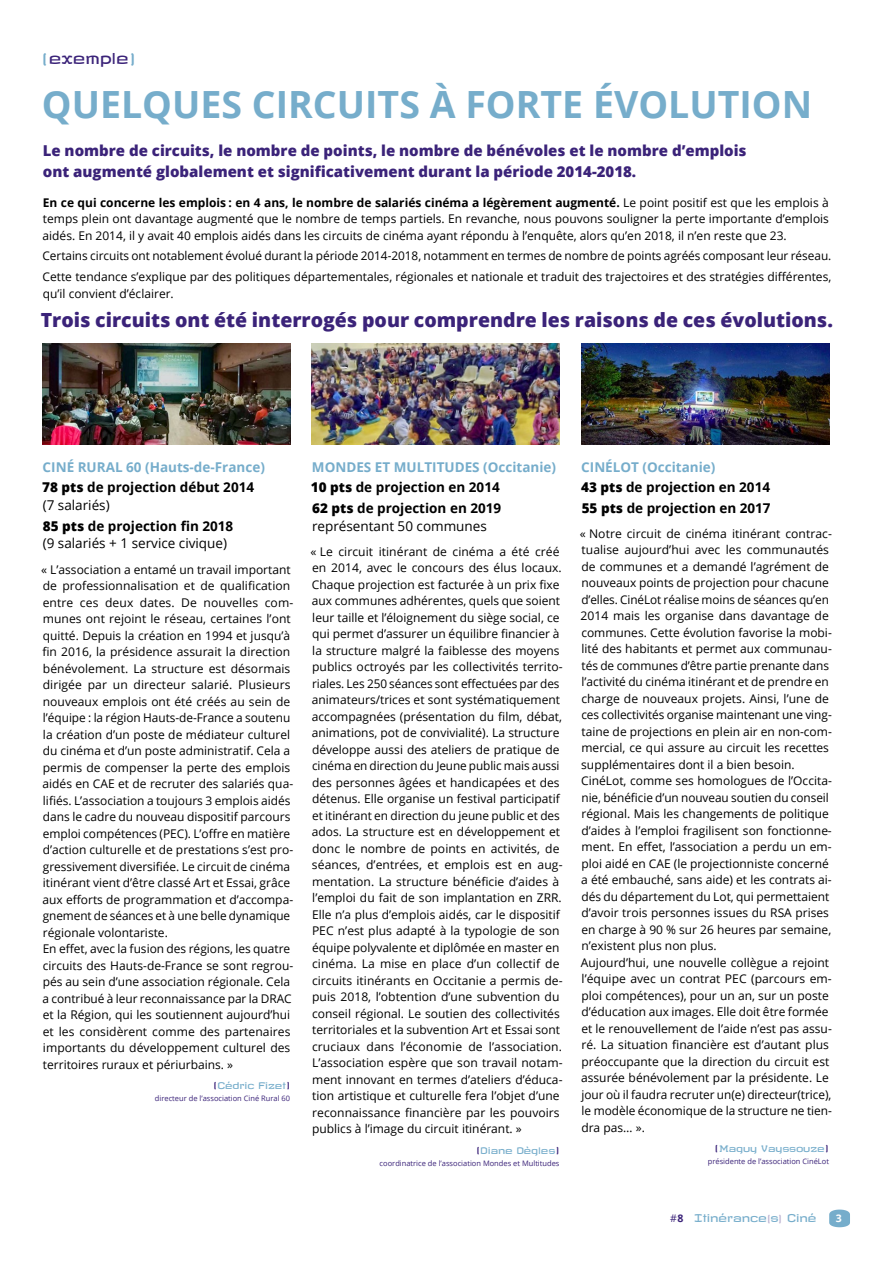
<style>
.page{position:relative;width:893px;height:1263px;background:#fff}
.page>*{position:absolute;margin:0;border:0;box-sizing:border-box;transform-origin:0 0}
.t1{font:700 37.5px "Open Sans";color:#76adcb}
.t2{font:800 19.5px "Open Sans";color:#3b2379}
.t3{font:800 15px/21px "Open Sans";color:#3b2379}
.t4{font:15px "Revalia";color:#3b2379}
.t5{font:700 13.5px/20.1px "Open Sans";color:#000}
.t6{font:700 13.5px/20.1px "Open Sans";color:#76adcb}
.t7{font:13.5px "Open Sans";color:#000}
.t8{font:12px/16.5px "Open Sans";color:#000}
.t9{font:10.5px "Revalia";color:#76adcb}
.t10{font:700 10.5px "Open Sans";color:#fff}
.t11{font:9px "Revalia";color:#76adcb}
.t12{font:7.5px "Open Sans";color:#3b2379}
.s1{color:#76adcb}
.s2{font-weight:700}
.s3{font-weight:800;color:#000}
.s4{color:#000}
.s5{font-weight:400}
.s6{font-weight:800}
.s7{color:#3b2379}
.s8{font-family:"Open Sans";color:#3b2379}
.s9{font-family:"Open Sans";font-weight:700;color:#3b2379}
.s10{color:#bdb3d1}
</style>
<div class="page">
<svg style="left:829px;top:1209px;width:21px;height:18px"></svg>
<img style="left:43px;top:343px;width:248px;height:101px">
<img style="left:312px;top:343px;width:248px;height:101px">
<img style="left:581px;top:343px;width:248px;height:101px">
<p class="t4" style="left:41px;top:48px;width:97px"><span class="s1">(</span>exemple<span class="s1">)</span></p>
<h1 class="t1" style="left:42px;top:78px;width:772px">QUELQUES CIRCUITS À FORTE ÉVOLUTION</h1>
<p class="t3" style="left:43px;top:140px;width:705px">Le nombre de circuits, le nombre de points, le nombre de bénévoles et le nombre d’emplois ont augmenté globalement et significativement durant la période 2014-2018.</p>
<p class="t8" style="left:43px;top:194px;width:788px;text-align:justify"><span class="s2">En ce qui concerne les emplois : en 4 ans, le nombre de salariés cinéma a légèrement augmenté.</span> Le point positif est que les emplois à temps plein ont davantage augmenté que le nombre de temps partiels. En revanche, nous pouvons souligner la perte importante d’emplois aidés. En 2014, il y avait 40 emplois aidés dans les circuits de cinéma ayant répondu à l’enquête, alors qu’en 2018, il n’en reste que 23.</p>
<p class="t8" style="left:43px;top:245px;width:790px;line-height:20.7px">Certains circuits ont notablement évolué durant la période 2014-2018, notamment en termes de nombre de points agréés composant leur réseau.<br>Cette tendance s’explique par des politiques départementales, régionales et nationale et traduit des trajectoires et des stratégies différentes,</p>
<p class="t8" style="left:43px;top:285px;width:133px">qu’il convient d’éclairer.</p>
<h2 class="t2" style="left:41px;top:305px;width:794px">Trois circuits ont été interrogés pour comprendre les raisons de ces évolutions.</h2>
<p class="t6" style="left:42px;top:457px;width:224px">CINÉ RURAL 60 (Hauts-de-France)<br><span class="s3">78 pts</span> <span class="s4">de projection début 2014</span></p>
<p class="t5" style="left:43px;top:495px;width:192px"><span class="s5">(7 salariés)<br></span><span class="s6">85 pts</span> de projection fin 2018</p>
<p class="t7" style="left:43px;top:534px;width:186px">(9 salariés + 1 service civique)</p>
<p class="t8" style="left:41px;top:561px;width:253px">« L’association a entamé un travail important de professionnalisation et de qualification entre ces deux dates. De nouvelles com&shy;munes ont rejoint le réseau, certaines l’ont quitté. Depuis la création en 1994 et jusqu’à fin 2016, la présidence assurait la direction bénévolement. La structure est désormais dirigée par un directeur salarié. Plusieurs nouveaux emplois ont été créés au sein de l’équipe : la région Hauts-de-France a soutenu la création d’un poste de médiateur culturel du cinéma et d’un poste administratif. Cela a permis de compenser la perte des emplois aidés en CAE et de recruter des salariés qua&shy;lifiés. L’association a toujours 3 emplois aidés dans le cadre du nouveau dispositif parcours emploi compétences (PEC). L’offre en matière d’action culturelle et de prestations s’est pro&shy;gressivement diversifiée. Le circuit de cinéma itinérant vient d’être classé Art et Essai, grâce aux efforts de programmation et d’accompa&shy;gnement de séances et à une belle dynamique régionale volontariste.<br>En effet, avec la fusion des régions, les quatre circuits des Hauts-de-France se sont regrou&shy;pés au sein d’une association régionale. Cela a contribué à leur reconnaissance par la DRAC et la Région, qui les soutiennent aujourd’hui et les considèrent comme des partenaires importants du développement culturel des territoires ruraux et périurbains. »</p>
<p class="t11" style="left:213px;top:1080px;width:80px"><span class="s7">(</span>Cédric Fizet<span class="s7">)</span></p>
<p class="t12" style="left:155px;top:1093px;width:137px">directeur de l’association Ciné Rural 60</p>
<p class="t5" style="left:311px;top:457px;width:247px"><span class="s1">MONDES ET MULTITUDES (Occitanie)<br></span><span class="s6">10 pts</span> de projection en 2014<br><span class="s6">62 pts</span> de projection en 2019</p>
<p class="t7" style="left:312px;top:516px;width:176px">représentant 50 communes</p>
<p class="t8" style="left:311px;top:543px;width:253px">« Le circuit itinérant de cinéma a été créé en 2014, avec le concours des élus locaux.<br>Chaque projection est facturée à un prix fixe aux communes adhérentes, quels que soient leur taille et l’éloignement du siège social, ce qui permet d’assurer un équilibre financier à la structure malgré la faiblesse des moyens publics octroyés par les collectivités territo&shy;riales. Les 250 séances sont effectuées par des animateurs/trices et sont systématiquement accompagnées (présentation du film, débat, animations, pot de convivialité). La structure développe aussi des ateliers de pratique de cinéma en direction du Jeune public mais aussi des personnes âgées et handicapées et des détenus. Elle organise un festival participatif et itinérant en direction du jeune public et des ados. La structure est en développement et donc le nombre de points en activités, de séances, d’entrées, et emplois est en aug&shy;mentation. La structure bénéficie d’aides à l’emploi du fait de son implantation en ZRR.<br>Elle n’a plus d’emplois aidés, car le dispositif PEC n’est plus adapté à la typologie de son équipe polyvalente et diplômée en master en cinéma. La mise en place d’un collectif de circuits itinérants en Occitanie a permis de&shy;puis 2018, l’obtention d’une subvention du conseil régional. Le soutien des collectivités territoriales et la subvention Art et Essai sont cruciaux dans l’économie de l’association.<br>L’association espère que son travail notam&shy;ment innovant en termes d’ateliers d’éduca&shy;tion artistique et culturelle fera l’objet d’une reconnaissance financière par les pouvoirs publics à l’image du circuit itinérant. »</p>
<p class="t11" style="left:476px;top:1144px;width:86px"><span class="s7">(</span>Diane Dègles<span class="s7">)</span></p>
<p class="t12" style="left:380px;top:1158px;width:181px">coordinatrice de l’association Mondes et Multitudes</p>
<p class="t5" style="left:581px;top:457px;width:191px"><span class="s1">CINÉLOT (Occitanie)<br></span><span class="s6">43 pts</span> de projection en 2014<br><span class="s6">55 pts</span> de projection en 2017</p>
<p class="t8" style="left:580px;top:525px;width:254px">« Notre circuit de cinéma itinérant contrac&shy;tualise aujourd’hui avec les communautés de communes et a demandé l’agrément de nouveaux points de projection pour chacune d’elles. CinéLot réalise moins de séances qu’en 2014 mais les organise dans davantage de communes. Cette évolution favorise la mobi&shy;lité des habitants et permet aux communau&shy;tés de communes d’être partie prenante dans l’activité du cinéma itinérant et de prendre en charge de nouveaux projets. Ainsi, l’une de ces collectivités organise maintenant une ving&shy;taine de projections en plein air en non-com&shy;mercial, ce qui assure au circuit les recettes supplémentaires dont il a bien besoin.<br>CinéLot, comme ses homologues de l’Occita&shy;nie, bénéficie d’un nouveau soutien du conseil régional. Mais les changements de politique d’aides à l’emploi fragilisent son fonctionne&shy;ment. En effet, l’association a perdu un em&shy;ploi aidé en CAE (le projectionniste concerné a été embauché, sans aide) et les contrats ai&shy;dés du département du Lot, qui permettaient d’avoir trois personnes issues du RSA prises en charge à 90 % sur 26 heures par semaine, n’existent plus non plus.<br>Aujourd’hui, une nouvelle collègue a rejoint l’équipe avec un contrat PEC (parcours em&shy;ploi compétences), pour un an, sur un poste d’éducation aux images. Elle doit être formée et le renouvellement de l’aide n’est pas assu&shy;ré. La situation financière est d’autant plus préoccupante que la direction du circuit est assurée bénévolement par la présidente. Le jour où il faudra recruter un(e) directeur(trice), le modèle économique de la structure ne tien&shy;dra pas… ».</p>
<p class="t11" style="left:714px;top:1143px;width:117px"><span class="s7">(</span>Maguy Vayssouze<span class="s7">)</span></p>
<p class="t12" style="left:708px;top:1156px;width:123px">présidente de l’association CinéLot</p>
<p class="t9" style="left:670px;top:1211px;width:148px"><span class="s8">#</span><span class="s9">8</span> Itinérance<span class="s10">(</span>s<span class="s10">)</span> Ciné</p>
<p class="t10" style="left:836px;top:1211px;width:7px">3</p>
</div>
